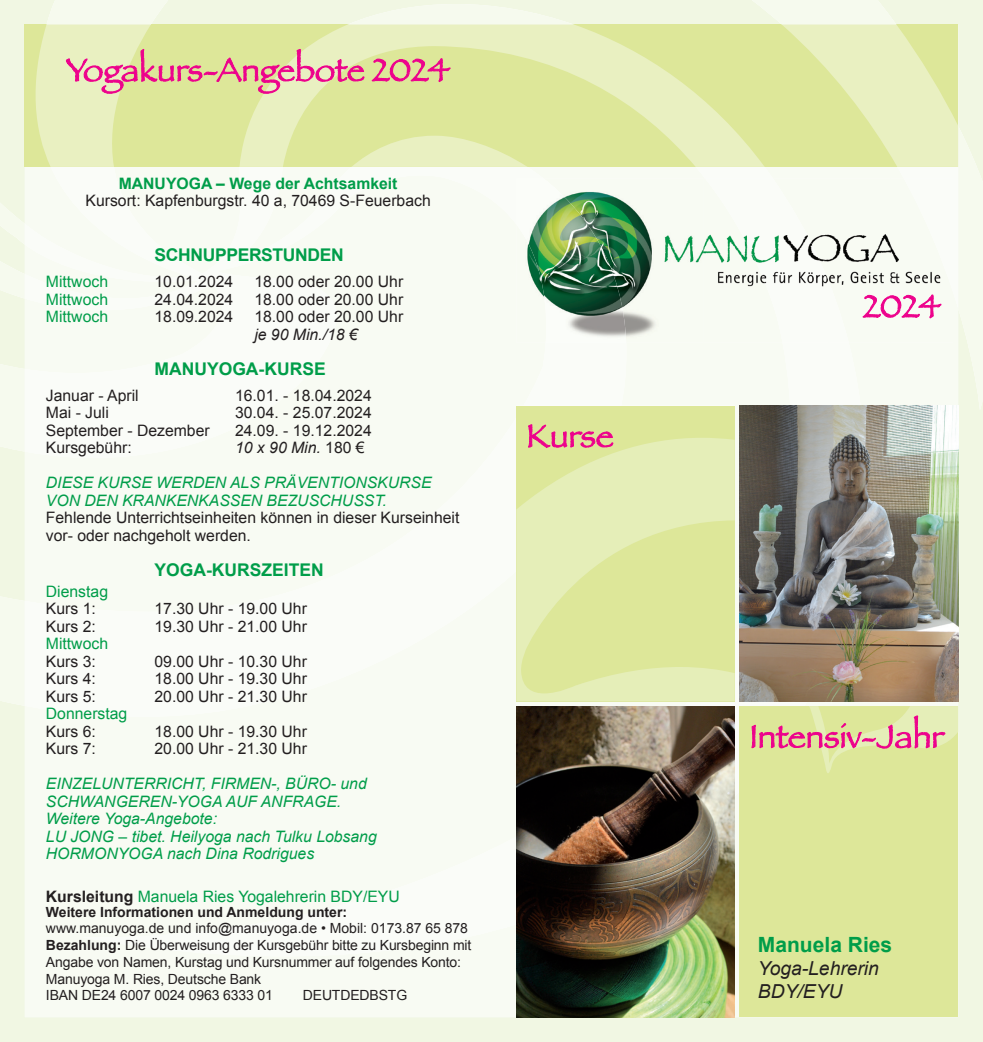
<style>
.page{position:relative;width:983px;height:1042px;background:#fff}
.page>*{position:absolute;margin:0;border:0;box-sizing:border-box;transform-origin:0 0}
.t1{font:700 21px "Arial";color:#009d49}
.t2{font:italic 19.25px/23.1px "Arial";color:#231f20}
.t3{font:700 17.5px "Arial";color:#009d49}
.t4{font:700 17.5px "Arial";letter-spacing:-.02em;color:#009d49}
.t5{font:15.75px/17.5px "Arial";color:#231f20}
.t6{font:italic 15.75px/17.5px "Arial";color:#009d49}
.t7{font:15.75px "Arial";color:#009d49}
.t8{font:700 15.75px "Arial";color:#009d49}
.t9{font:italic 15.75px "Arial";color:#231f20}
.t10{font:14px/16.8px "Arial";letter-spacing:-.01em;color:#231f20}
.t11{font:700 14px "Arial";color:#231f20}
.s1{font-style:normal}
.s2{font-weight:700;color:#231f20}
.s3{font-weight:700}
</style>
<div class="page">
<div style="left:0;top:0;width:982px;height:1042px;background:#f1f7e3"></div>
<div style="left:25px;top:716px;width:714px;height:301px;background:#f8fbf3"></div>
<svg style="left:0;top:202px;width:25px;height:504px;background:#f3f8e8"></svg>
<div style="left:25px;top:167px;width:57px;height:549px;background:#f8fbf3"></div>
<svg style="left:46px;top:0;width:936px;height:410px;fill:#f6faee"></svg>
<div style="left:82px;top:167px;width:875px;height:789px;background:#f8fbf3"></div>
<svg style="left:29px;top:25px;width:928px;height:142px;background:#e2eaa9"></svg>
<div style="left:739px;top:706px;width:218px;height:311px;background:#dde799"></div>
<img style="left:626px;top:179px;width:326px;height:164px">
<img style="left:516px;top:179px;width:110px;height:164px">
<img style="left:705px;top:179px;width:124px;height:164px">
<div style="left:903px;top:179px;width:49px;height:113px;background:#f8fbf3"></div>
<img style="left:828px;top:282px;width:20px;height:61px">
<img style="left:516px;top:706px;width:218px;height:311px">
<div style="left:516px;top:406px;width:218px;height:295px;background:#dde799"></div>
<img style="left:739px;top:406px;width:218px;height:295px">
<svg style="left:516px;top:438px;width:218px;height:263px;fill:#e3edb4"></svg>
<svg style="left:65px;top:48px;width:386px;height:82px;background:#e1d2a2"></svg>
<svg style="left:750px;top:705px;width:207px;height:68px"></svg>
<svg style="left:527px;top:424px;width:87px;height:47px"></svg>
<svg style="left:862px;top:294px;width:79px;height:25px"></svg>
<p class="t8" style="left:119px;top:173px;width:280px">MANUYOGA – Wege der Achtsamkeit</p>
<p class="t5" style="left:85px;top:192px;width:346px">Kursort: Kapfenburgstr. 40 a, 70469 S-Feuerbach</p>
<p class="t4" style="left:154px;top:243px;width:191px">SCHNUPPERSTUNDEN</p>
<p class="t7" style="left:46px;top:271px;width:64px">Mittwoch</p>
<p class="t5" style="left:154px;top:273px;width:80px">10.01.2024</p>
<p class="t5" style="left:254px;top:273px;width:150px">18.00 oder 20.00 Uhr</p>
<p class="t7" style="left:46px;top:289px;width:64px">Mittwoch</p>
<p class="t5" style="left:154px;top:290px;width:80px">24.04.2024</p>
<p class="t5" style="left:254px;top:290px;width:150px">18.00 oder 20.00 Uhr</p>
<p class="t7" style="left:46px;top:306px;width:64px">Mittwoch</p>
<p class="t5" style="left:154px;top:308px;width:80px">18.09.2024</p>
<p class="t5" style="left:254px;top:308px;width:150px">18.00 oder 20.00 Uhr</p>
<p class="t9" style="left:254px;top:324px;width:105px">je 90 Min./18 €</p>
<p class="t3" style="left:154px;top:357px;width:173px">MANUYOGA-KURSE</p>
<p class="t5" style="left:46px;top:387px;width:94px">Januar - April</p>
<p class="t5" style="left:235px;top:387px;width:138px">16.01. - 18.04.2024</p>
<p class="t5" style="left:46px;top:404px;width:64px">Mai - Juli</p>
<p class="t5" style="left:235px;top:404px;width:138px">30.04. - 25.07.2024</p>
<p class="t5" style="left:46px;top:422px;width:165px">September - Dezember</p>
<p class="t5" style="left:235px;top:422px;width:138px">24.09. - 19.12.2024</p>
<p class="t5" style="left:46px;top:439px;width:87px">Kursgebühr:</p>
<p class="t9" style="left:235px;top:438px;width:131px">10 x 90 Min. <span class="s1">180 €</span></p>
<p class="t6" style="left:46px;top:474px;width:387px">DIESE KURSE WERDEN ALS PRÄVENTIONSKURSE<br>VON DEN KRANKENKASSEN BEZUSCHUSST.</p>
<p class="t5" style="left:46px;top:509px;width:415px">Fehlende Unterrichtseinheiten können in dieser Kurseinheit vor- oder nachgeholt werden.</p>
<p class="t3" style="left:154px;top:558px;width:171px">YOGA-KURSZEITEN</p>
<p class="t7" style="left:46px;top:581px;width:64px">Dienstag</p>
<p class="t5" style="left:46px;top:600px;width:51px">Kurs 1:</p>
<p class="t5" style="left:154px;top:600px;width:154px">17.30 Uhr - 19.00 Uhr</p>
<p class="t5" style="left:46px;top:618px;width:51px">Kurs 2:</p>
<p class="t5" style="left:154px;top:618px;width:154px">19.30 Uhr - 21.00 Uhr</p>
<p class="t7" style="left:46px;top:633px;width:64px">Mittwoch</p>
<p class="t5" style="left:46px;top:653px;width:51px">Kurs 3:</p>
<p class="t5" style="left:154px;top:653px;width:154px">09.00 Uhr - 10.30 Uhr</p>
<p class="t5" style="left:46px;top:670px;width:51px">Kurs 4:</p>
<p class="t5" style="left:154px;top:670px;width:154px">18.00 Uhr - 19.30 Uhr</p>
<p class="t5" style="left:46px;top:688px;width:51px">Kurs 5:</p>
<p class="t5" style="left:154px;top:688px;width:154px">20.00 Uhr - 21.30 Uhr</p>
<p class="t7" style="left:46px;top:703px;width:83px">Donnerstag</p>
<p class="t5" style="left:46px;top:723px;width:51px">Kurs 6:</p>
<p class="t5" style="left:154px;top:723px;width:154px">18.00 Uhr - 19.30 Uhr</p>
<p class="t5" style="left:46px;top:740px;width:51px">Kurs 7:</p>
<p class="t5" style="left:154px;top:740px;width:154px">20.00 Uhr - 21.30 Uhr</p>
<p class="t6" style="left:46px;top:775px;width:332px">EINZELUNTERRICHT, FIRMEN-, BÜRO- und SCHWANGEREN-YOGA AUF ANFRAGE.<br>Weitere Yoga-Angebote:<br>LU JONG – tibet. Heilyoga nach Tulku Lobsang HORMONYOGA nach Dina Rodrigues</p>
<p class="t7" style="left:46px;top:886px;width:355px"><span class="s2">Kursleitung</span> Manuela Ries Yogalehrerin BDY/EYU</p>
<p class="t11" style="left:46px;top:903px;width:303px">Weitere Informationen und Anmeldung unter:</p>
<p class="t10" style="left:46px;top:920px;width:427px">www.manuyoga.de und info@manuyoga.de • Mobil: 0173.87 65 878<br><span class="s3">Bezahlung:</span> Die Überweisung der Kursgebühr bitte zu Kursbeginn mit Angabe von Namen, Kurstag und Kursnummer auf folgendes Konto:<br>Manuyoga M. Ries, Deutsche Bank<br>IBAN DE24 6007 0024 0963 6333 01</p>
<p class="t10" style="left:303px;top:987px;width:106px">DEUTDEDBSTG</p>
<h1 class="t1" style="left:757px;top:930px;width:136px">Manuela Ries</h1>
<p class="t2" style="left:757px;top:956px;width:122px">Yoga-Lehrerin<br>BDY/EYU</p>
</div>
